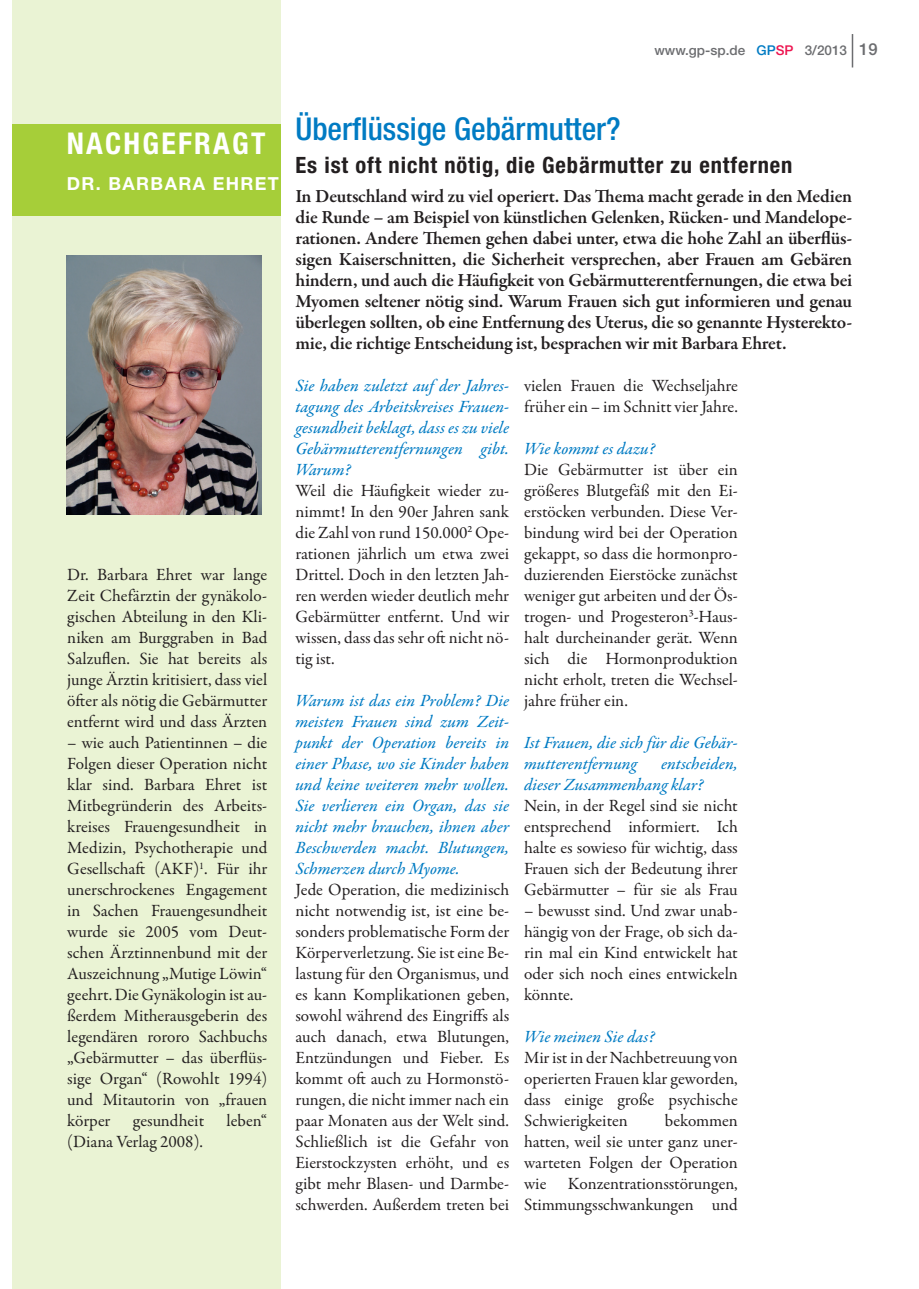
<style>
.page{position:relative;width:919px;height:1289px;background:#fff}
.page>*{position:absolute;margin:0;border:0;box-sizing:border-box;transform-origin:0 0}
.Headline{font:500 condensed 31.5px "Helvetica Neue LT Std";color:#007bc3}
.Nachgefragt_Headline{font:700 condensed 30px "Helvetica Neue LT";letter-spacing:.075em;color:#fff}
.Subline{font:700 condensed 22.5px "Helvetica Neue LT";letter-spacing:.04em;color:#231f20}
.Anreißertext{font:600 18.75px/21px "Garamond Premr Pro";letter-spacing:-.015em;color:#231f20;text-align:justify}
.Nachgefragt_Subline{font:700 18px "Helvetica Neue LT";letter-spacing:.075em;color:#fff}
.Grundtext{font:17.25px/21px "Garamond Premr Pro";letter-spacing:-.005em;color:#231f20;text-align:justify}
.Interviewfrage{font:17.25px/21px "Garamond Premr Pro Med It";color:#007bc3;text-align:justify}
.t1{font:500 13.5px "Helvetica Neue LT";color:#6c6d70}
.s1{color:#007bc3}
.s2{color:#ed1450}
.s3{font-size:16.5px}
</style>
<div class="page">
<hr style="left:851px;top:34px;width:2px;height:33px;background:#6c6d70">
<div style="left:13px;top:0;width:268px;height:1288px;background:#eaf3d4"></div>
<div style="left:13px;top:124px;width:268px;height:91px;background:#a6ce39"></div>
<img style="left:67px;top:255px;width:194px;height:259px">
<p class="t1" style="left:654px;top:42px;width:225px">www.gp-sp.de <span class="s1">GP</span><span class="s2">SP</span> 3/2013 <span class="s3">19</span></p>
<p class="Nachgefragt_Headline" style="left:67px;top:126px;width:200px">NACHGEFRAGT</p>
<p class="Nachgefragt_Subline" style="left:67px;top:173px;width:213px">DR. BARBARA EHRET</p>
<p class="Grundtext" style="left:67px;top:564px;width:201px">Dr. Barbara Ehret war lange Zeit Chefärztin der gynäkolo&shy;gischen Abteilung in den Kli&shy;niken am Burggraben in Bad Salzuflen. Sie hat bereits als junge Ärztin kritisiert, dass viel öfter als nötig die Gebärmutter entfernt wird und dass Ärzten</p>
<p class="Grundtext" style="left:67px;top:732px;width:201px">– wie auch Patientinnen – die Folgen dieser Operation nicht klar sind. Barbara Ehret ist Mitbegründerin des Arbeits&shy;kreises Frauengesundheit in Medizin, Psychotherapie und Gesellschaft (AKF)<sup>1</sup>. Für ihr unerschrockenes Engagement in Sachen Frauengesundheit wurde sie 2005 vom Deut&shy;schen Ärztinnenbund mit der Auszeichnung „Mutige Löwin“ geehrt. Die Gynäkologin ist au&shy;ßerdem Mitherausgeberin des legendären rororo Sachbuchs „Gebärmutter – das überflüs&shy;sige Organ“ (Rowohlt 1994) und Mitautorin von „frauen körper</p>
<p class="Grundtext" style="left:133px;top:1110px;width:73px">gesundheit</p>
<p class="Grundtext" style="left:227px;top:1110px;width:42px">leben“</p>
<p class="Grundtext" style="left:67px;top:1131px;width:137px">(Diana Verlag 2008).</p>
<p class="Headline" style="left:295px;top:110px;width:327px">Überflüssige Gebärmutter?</p>
<p class="Subline" style="left:295px;top:151px;width:498px">Es ist oft nicht nötig, die Gebärmutter zu entfernen</p>
<p class="Anreißertext" style="left:295px;top:186px;width:558px">In Deutschland wird zu viel operiert. Das Thema macht gerade in den Medien die Runde – am Beispiel von künstlichen Gelenken, Rücken- und Mandelope&shy;rationen. Andere Themen gehen dabei unter, etwa die hohe Zahl an überflüs&shy;sigen Kaiserschnitten, die Sicherheit versprechen, aber Frauen am Gebären hindern, und auch die Häufigkeit von Gebärmutterentfernungen, die etwa bei Myomen seltener nötig sind. Warum Frauen sich gut informieren und genau überlegen sollten, ob eine Entfernung des Uterus, die so genannte Hysterekto&shy;mie, die richtige Entscheidung ist, besprachen wir mit Barbara Ehret.</p>
<p class="Interviewfrage" style="left:295px;top:376px;width:215px">Sie haben zuletzt auf der Jahres&shy;tagung des Arbeitskreises Frauen&shy;gesundheit beklagt, dass es zu viele Gebärmutterentfernungen gibt.<br>Warum?</p>
<p class="Grundtext" style="left:295px;top:480px;width:215px">Weil die Häufigkeit wieder zu&shy;nimmt! In den 90er Jahren sank die Zahl von rund 150.000<sup>2</sup> Ope&shy;rationen jährlich um etwa zwei Drittel. Doch in den letzten Jah&shy;ren werden wieder deutlich mehr Gebärmütter entfernt. Und wir wissen, dass das sehr oft nicht nö&shy;tig ist.</p>
<p class="Interviewfrage" style="left:295px;top:691px;width:215px">Warum ist das ein Problem? Die meisten Frauen sind zum Zeit&shy;punkt der Operation bereits in einer Phase, wo sie Kinder haben und keine weiteren mehr wollen.<br>Sie verlieren ein Organ, das sie nicht mehr brauchen, ihnen aber Beschwerden macht. Blutungen, Schmerzen durch Myome.</p>
<p class="Grundtext" style="left:295px;top:879px;width:215px">Jede Operation, die medizinisch nicht notwendig ist, ist eine be&shy;sonders problematische Form der Körperverletzung. Sie ist eine Be&shy;lastung für den Organismus, und es kann Komplikationen geben, sowohl während des Eingriffs als auch danach, etwa Blutungen, Entzündungen und Fieber. Es kommt oft auch zu Hormonstö&shy;rungen, die nicht immer nach ein paar Monaten aus der Welt sind.<br>Schließlich ist die Gefahr von Eierstockzysten erhöht, und es gibt mehr Blasen- und Darmbe&shy;schwerden. Außerdem treten bei</p>
<p class="Grundtext" style="left:524px;top:375px;width:215px">vielen Frauen die Wechseljahre früher ein – im Schnitt vier Jahre.</p>
<p class="Interviewfrage" style="left:524px;top:439px;width:132px">Wie kommt es dazu?</p>
<p class="Grundtext" style="left:524px;top:459px;width:215px">Die Gebärmutter ist über ein größeres Blutgefäß mit den Ei&shy;erstöcken verbunden. Diese Ver&shy;bindung wird bei der Operation gekappt, so dass die hormonpro&shy;duzierenden Eierstöcke zunächst weniger gut arbeiten und der Ös&shy;trogen- und Progesteron<sup>3</sup>-Haus&shy;halt durcheinander gerät. Wenn sich die Hormonproduktion nicht erholt, treten die Wechsel&shy;jahre früher ein.</p>
<p class="Interviewfrage" style="left:524px;top:733px;width:215px">Ist Frauen, die sich für die Gebär&shy;mutterentfernung</p>
<p class="Interviewfrage" style="left:524px;top:754px;width:215px;text-indent:137px">entscheiden, dieser Zusammenhang klar?</p>
<p class="Grundtext" style="left:524px;top:795px;width:215px">Nein, in der Regel sind sie nicht entsprechend informiert. Ich halte es sowieso für wichtig, dass Frauen sich der Bedeutung ihrer Gebärmutter – für sie als Frau</p>
<p class="Grundtext" style="left:524px;top:900px;width:215px">– bewusst sind. Und zwar unab&shy;hängig von der Frage, ob sich da&shy;rin mal ein Kind entwickelt hat oder sich noch eines entwickeln könnte.</p>
<p class="Interviewfrage" style="left:524px;top:1027px;width:132px">Wie meinen Sie das?</p>
<p class="Grundtext" style="left:524px;top:1047px;width:215px">Mir ist in der Nachbetreuung von operierten Frauen klar geworden, dass einige große psychische Schwierigkeiten</p>
<p class="Grundtext" style="left:524px;top:1110px;width:215px;text-indent:141px">bekommen hatten, weil sie unter ganz uner&shy;warteten Folgen der Operation wie Konzentrationsstörungen, Stimmungsschwankungen und</p>
</div>
